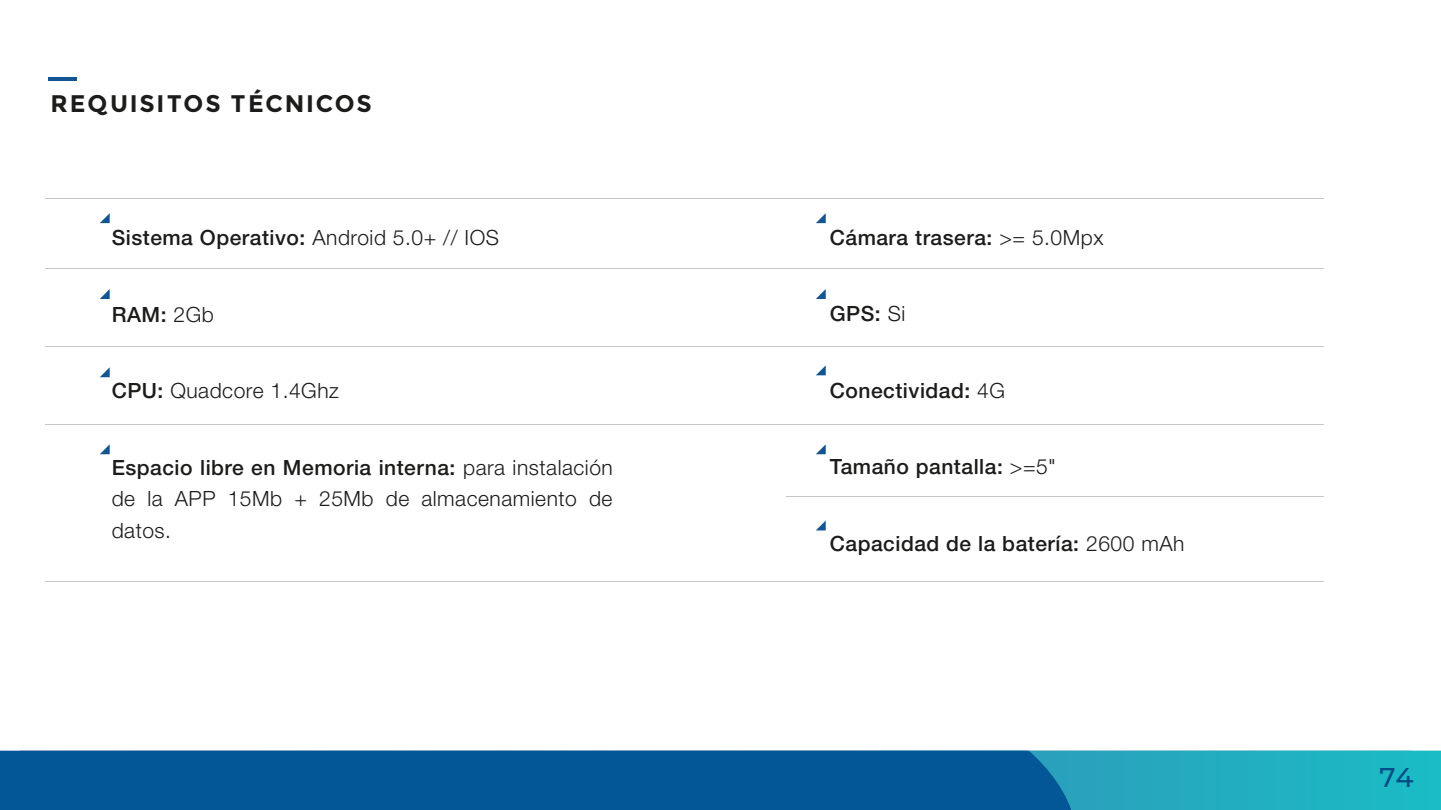
<style>
.page{position:relative;width:1441px;height:810px;background:#fff}
.page>*{position:absolute;margin:0;border:0;box-sizing:border-box;transform-origin:0 0}
.t1{font:500 27px "Montserrat";color:#024c87}
.t2{font:700 24px "Montserrat";letter-spacing:.075em;color:#1c1c1b}
.t3{font:500 21px "Helvetica Neue LT Std";letter-spacing:.025em;color:#1c1c1b}
.t4{font:300 21px/31.5px "Helvetica Neue LT Std";letter-spacing:.025em;color:#1c1c1b;text-align:justify}
.s1{font-weight:300}
.s2{font-weight:500}
.s3{font-family:"Verdana";font-weight:400;font-size:45px;color:#024e94}
</style>
<div class="page">
<div style="left:0;top:751px;width:1440px;height:59px;background:#22afc1"></div>
<div style="left:0;top:751px;width:1071px;height:59px;background:#035796"></div>
<hr style="left:49px;top:77px;width:28px;height:4px;background:#145491">
<svg style="left:100px;top:213px;width:10px;height:10px"></svg>
<svg style="left:100px;top:289px;width:10px;height:10px"></svg>
<svg style="left:100px;top:444px;width:10px;height:10px"></svg>
<svg style="left:100px;top:367px;width:10px;height:10px"></svg>
<svg style="left:816px;top:214px;width:9px;height:9px"></svg>
<svg style="left:816px;top:290px;width:9px;height:9px"></svg>
<svg style="left:816px;top:445px;width:9px;height:9px"></svg>
<svg style="left:816px;top:366px;width:9px;height:9px"></svg>
<svg style="left:816px;top:521px;width:9px;height:9px"></svg>
<hr style="left:45px;top:268px;width:1277px;height:1px;background:#c6c6c6">
<hr style="left:45px;top:346px;width:1277px;height:1px;background:#c6c6c6">
<hr style="left:45px;top:424px;width:1277px;height:1px;background:#c6c6c6">
<hr style="left:785px;top:496px;width:537px;height:1px;background:#c6c6c6">
<hr style="left:45px;top:581px;width:1277px;height:1px;background:#c6c6c6">
<hr style="left:45px;top:198px;width:1277px;height:1px;background:#c6c6c6">
<p class="t2" style="left:51px;top:89px;width:322px">REQUISITOS TÉCNICOS</p>
<p class="t3" style="left:112px;top:225px;width:389px">Sistema Operativo: <span class="s1">Android 5.0+ // IOS</span></p>
<p class="t3" style="left:829px;top:225px;width:275px">Cámara trasera: <span class="s1">&gt;= 5.0Mpx</span></p>
<p class="t3" style="left:112px;top:302px;width:104px">RAM: <span class="s1">2Gb</span></p>
<p class="t3" style="left:829px;top:301px;width:77px">GPS: <span class="s1">Si</span></p>
<p class="t4" style="left:112px;top:374px;width:229px"><span class="s2">CPU:</span> Quadcore 1.4Ghz</p>
<p class="t3" style="left:829px;top:378px;width:177px">Conectividad: <span class="s1">4G</span></p>
<p class="t4" style="left:112px;top:451px;width:502px"><span class="s2">Espacio libre en Memoria interna:</span> para instalación de la APP 15Mb + 25Mb de almacenamiento de datos.</p>
<p class="t3" style="left:829px;top:454px;width:228px">Tamaño pantalla: <span class="s1">&gt;=5"</span></p>
<p class="t3" style="left:829px;top:531px;width:356px">Capacidad de la batería: <span class="s1">2600 mAh</span></p>
<p class="t1" style="left:1378px;top:758px;width:35px">7<span class="s3">2</span>4</p>
</div>
